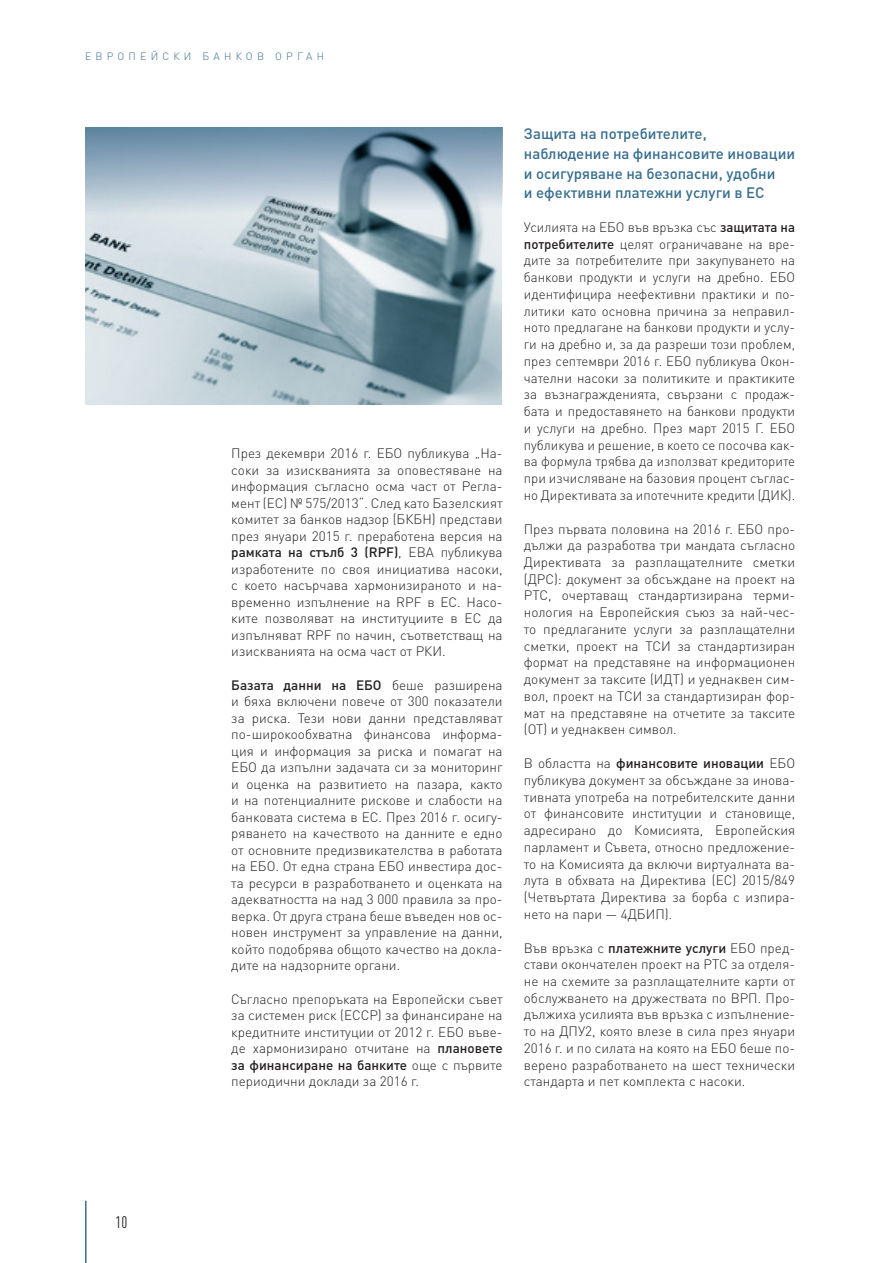
<style>
.page{position:relative;width:893px;height:1263px;background:#fff}
.page>*{position:absolute;margin:0;border:0;box-sizing:border-box;transform-origin:0 0}
.t1{font:condensed 16.5px "DIN Pro";color:#231f20}
.title3{font:500 15px/19.8px "DIN Pro";color:#386e8f}
.body{font:300 13.5px/16.8px "DIN Pro";color:#231f20;text-align:justify}
.t2{font:300 10.5px "DIN Pro";letter-spacing:.4em;color:#386e8f}
.s1{font-weight:500}
</style>
<div class="page">
<hr style="left:85px;top:1201px;width:2px;height:62px;background:#386e8f">
<img style="left:85px;top:221px;width:417px;height:183px">
<svg style="left:85px;top:128px;width:418px;height:93px;background:#93aaba"></svg>
<p class="t2" style="left:85px;top:49px;width:241px">ЕВРОПЕЙСКИ БАНКОВ ОРГАН</p>
<p class="body" style="left:231px;top:445px;width:273px">През декември 2016 г. ЕБО публикува „На&shy;соки за изискванията за оповестяване на информация съгласно осма част от Регла&shy;мент (ЕС) № 575/2013“. След като Базелският комитет за банков надзор (БКБН) представи през януари 2015 г. преработена версия на <span class="s1">рамката на стълб 3 (RPF)</span>, EBA публикува изработените по своя инициатива насоки, с което насърчава хармонизираното и на&shy;временно изпълнение на RPF в ЕС. Насо&shy;ките позволяват на институциите в ЕС да изпълняват RPF по начин, съответстващ на изискванията на осма част от РКИ.</p>
<p class="body" style="left:231px;top:676px;width:273px"><span class="s1">Базата данни на ЕБО</span> беше разширена и бяха включени повече от 300 показатели за риска. Тези нови данни представляват по-широкообхватна финансова информа&shy;ция и информация за риска и помагат на ЕБО да изпълни задачата си за мониторинг и оценка на развитието на пазара, както и на потенциалните рискове и слабости на банковата система в ЕС. През 2016 г. осигу&shy;ряването на качеството на данните е едно от основните предизвикателства в работата на ЕБО. От една страна ЕБО инвестира дос&shy;та ресурси в разработването и оценката на адекватността на над 3 000 правила за про&shy;верка. От друга страна беше въведен нов ос&shy;новен инструмент за управление на данни, който подобрява общото качество на докла&shy;дите на надзорните органи.</p>
<p class="body" style="left:231px;top:990px;width:273px">Съгласно препоръката на Европейски съвет за системен риск (ЕССР) за финансиране на кредитните институции от 2012 г. ЕБО въве&shy;де хармонизирано отчитане на <span class="s1">плановете за финансиране на банките</span> още с първите периодични доклади за 2016 г.</p>
<h3 class="title3" style="left:524px;top:123px;width:273px">Защита на потребителите, наблюдение на финансовите иновации и осигуряване на безопасни, удобни<br>и ефективни платежни услуги в ЕС</h3>
<p class="body" style="left:524px;top:218px;width:273px">Усилията на ЕБО във връзка със <span class="s1">защитата на потребителите</span> целят ограничаване на вре&shy;дите за потребителите при закупуването на банкови продукти и услуги на дребно. ЕБО идентифицира неефективни практики и по&shy;литики като основна причина за неправил&shy;ното предлагане на банкови продукти и услу&shy;ги на дребно и, за да разреши този проблем, през септември 2016 г. ЕБО публикува Окон&shy;чателни насоки за политиките и практиките за възнагражденията, свързани с продаж&shy;бата и предоставянето на банкови продукти и услуги на дребно. През март 2015 Г. ЕБО публикува и решение, в което се посочва как&shy;ва формула трябва да използват кредиторите при изчисляване на базовия процент съглас&shy;но Директивата за ипотечните кредити (ДИК).</p>
<p class="body" style="left:524px;top:520px;width:273px">През първата половина на 2016 г. ЕБО про&shy;дължи да разработва три мандата съгласно Директивата за разплащателните сметки (ДРС): документ за обсъждане на проект на РТС, очертаващ стандартизирана терми&shy;нология на Европейския съюз за най-чес&shy;то предлаганите услуги за разплащателни сметки, проект на ТСИ за стандартизиран формат на представяне на информационен документ за таксите (ИДТ) и уеднаквен сим&shy;вол, проект на ТСИ за стандартизиран фор&shy;мат на представяне на отчетите за таксите (ОТ) и уеднаквен символ.</p>
<p class="body" style="left:524px;top:754px;width:273px">В областта на <span class="s1">финансовите иновации</span> ЕБО публикува документ за обсъждане за инова&shy;тивната употреба на потребителските данни от финансовите институции и становище, адресирано до Комисията, Европейския парламент и Съвета, относно предложение&shy;то на Комисията да включи виртуалната ва&shy;лута в обхвата на Директива (ЕС) 2015/849 (Четвъртата Директива за борба с изпира&shy;нето на пари — 4ДБИП).</p>
<p class="body" style="left:524px;top:939px;width:273px">Във връзка с <span class="s1">платежните услуги</span> ЕБО пред&shy;стави окончателен проект на РТС за отделя&shy;не на схемите за разплащателните карти от обслужването на дружествата по ВРП. Про&shy;дължиха усилията във връзка с изпълнение&shy;то на ДПУ2, която влезе в сила през януари 2016 г. и по силата на която на ЕБО беше по&shy;верено разработването на шест технически стандарта и пет комплекта с насоки.</p>
<p class="t1" style="left:116px;top:1212px;width:13px">10</p>
</div>
